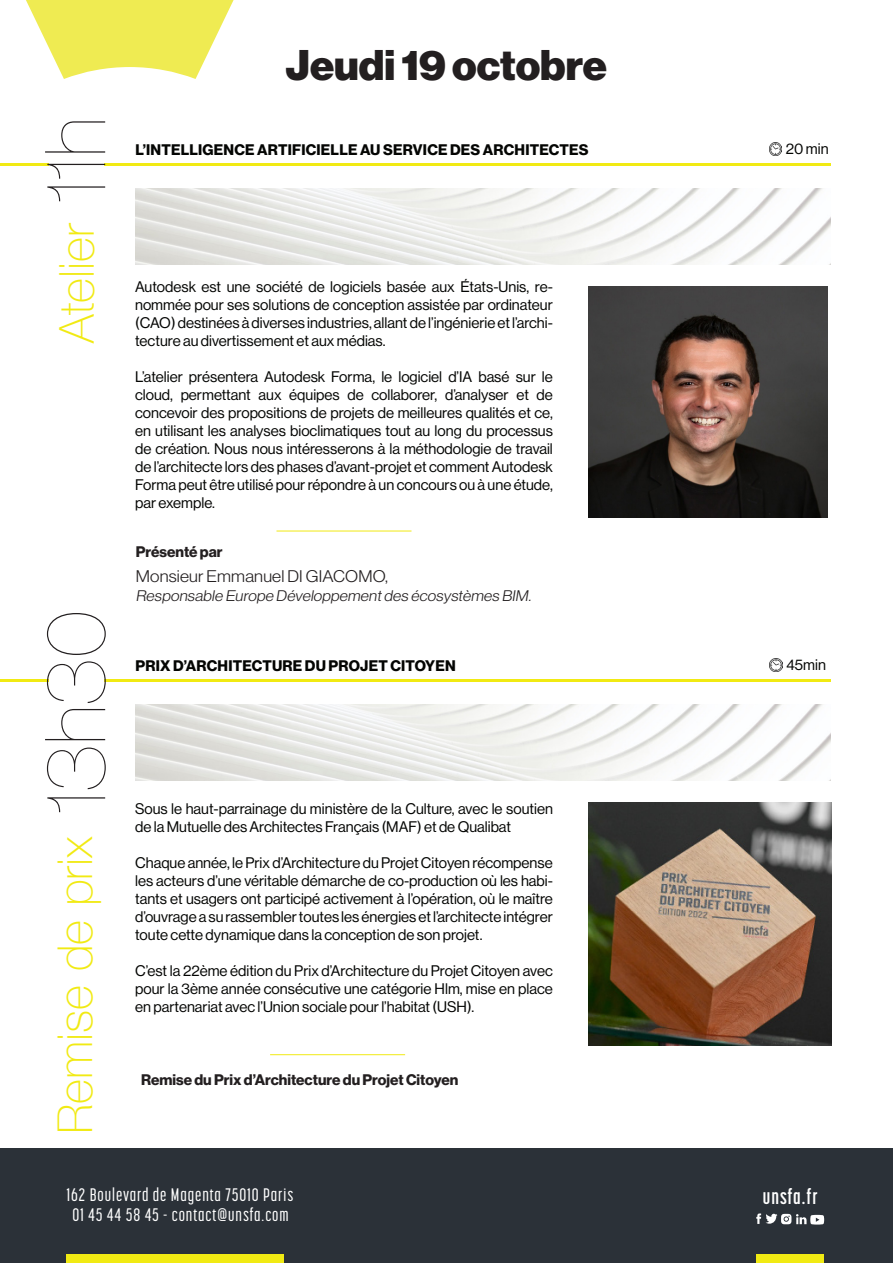
<style>
.page{position:relative;width:893px;height:1263px;background:#fff}
.page>*{position:absolute;margin:0;border:0;box-sizing:border-box;transform-origin:0 0}
.TITRE{font:84px "N Haas Grotesk DS Pro 15 Ult Th";color:#231f20}
.TITRE-2{font:100 48px "Helvetica Neue";color:#f1ea13}
.TITRE-3{font:42px "N Haas Grotesk DS Pro 95 Blk";color:#231f20}
.t1{font:700 21px "Korolev Compressed";letter-spacing:.05em;color:#fff}
.t2{font:500 18px "Korolev Compressed";letter-spacing:.05em;color:#fff}
.t3{font:16.5px "N Haas Grotesk DS Pro 45 Lt";letter-spacing:.01em;color:#231f20;scale:1.07 1}
.BODY{font:15px/18px "N Haas Grotesk DS Pro 55 Rg";color:#040503;text-align:justify}
.Style_de_paragraphe_1{font:15px "N Haas Grotesk DS Pro 75 Bd";letter-spacing:.015em;color:#040503}
.t4{font:15px "N Haas Grotesk DS Pro 75 Bd";color:#231f20}
.t5{font:italic 15px "N Haas Grotesk DS Pro 45 Lt";color:#231f20;scale:1.07 1}
</style>
<div class="page">
<svg style="left:26px;top:0;width:208px;height:79px"></svg>
<div style="left:0;top:1149px;width:893px;height:114px;background:#2b3138"></div>
<div style="left:67px;top:1255px;width:217px;height:8px;background:#f1ea13"></div>
<div style="left:756px;top:1255px;width:68px;height:8px;background:#f1ea13"></div>
<svg style="left:756px;top:1213px;width:68px;height:11px"></svg>
<svg style="left:770px;top:658px;width:12px;height:13px"></svg>
<hr style="left:270px;top:1054px;width:135px;height:1px;background:#f1ea13">
<hr style="left:104px;top:680px;width:726px;height:2px;background:#f1ea13">
<hr style="left:0;top:680px;width:48px;height:2px;background:#f1ea13">
<img style="left:588px;top:802px;width:243px;height:243px">
<img style="left:135px;top:704px;width:695px;height:76px">
<hr style="left:276px;top:531px;width:135px;height:1px;background:#f1ea13">
<hr style="left:104px;top:164px;width:726px;height:2px;background:#f1ea13">
<hr style="left:0;top:164px;width:48px;height:2px;background:#f1ea13">
<img style="left:589px;top:286px;width:239px;height:231px">
<img style="left:135px;top:188px;width:695px;height:76px">
<svg style="left:769px;top:142px;width:13px;height:13px"></svg>
<p class="TITRE" style="left:29px;top:204px;width:89px;rotate:-90deg">11h</p>
<p class="TITRE-2" style="left:40px;top:343px;width:121px;rotate:-90deg">Atelier</p>
<p class="TITRE" style="left:29px;top:815px;width:207px;rotate:-90deg">13h30</p>
<p class="TITRE-2" style="left:39px;top:1134px;width:299px;rotate:-90deg">Remise de prix</p>
<p class="TITRE-3" style="left:286px;top:40px;width:323px">Jeudi 19 octobre</p>
<p class="Style_de_paragraphe_1" style="left:135px;top:141px;width:455px">L’INTELLIGENCE ARTIFICIELLE AU SERVICE DES ARCHITECTES</p>
<p class="BODY" style="left:786px;top:140px;width:44px">20 min</p>
<p class="BODY" style="left:135px;top:278px;width:419px">Autodesk est une société de logiciels basée aux États-Unis, re&shy;nommée pour ses solutions de conception assistée par ordinateur (CAO) destinées à diverses industries, allant de l’ingénierie et l’archi&shy;tecture au divertissement et aux médias.</p>
<p class="BODY" style="left:135px;top:368px;width:419px">L’atelier présentera Autodesk Forma, le logiciel d’IA basé sur le cloud, permettant aux équipes de collaborer, d’analyser et de concevoir des propositions de projets de meilleures qualités et ce, en utilisant les analyses bioclimatiques tout au long du processus de création. Nous nous intéresserons à la méthodologie de travail de l’architecte lors des phases d’avant-projet et comment Autodesk Forma peut être utilisé pour répondre à un concours ou à une étude, par exemple.</p>
<p class="t4" style="left:136px;top:543px;width:88px">Présenté par</p>
<p class="t3" style="left:136px;top:566px;width:237px">Monsieur Emmanuel DI GIACOMO,</p>
<p class="t5" style="left:136px;top:587px;width:373px">Responsable Europe Développement des écosystèmes BIM.</p>
<p class="Style_de_paragraphe_1" style="left:135px;top:657px;width:322px">PRIX D’ARCHITECTURE DU PROJET CITOYEN</p>
<p class="BODY" style="left:135px;top:800px;width:419px">Sous le haut-parrainage du ministère de la Culture, avec le soutien de la Mutuelle des Architectes Français (MAF) et de Qualibat</p>
<p class="BODY" style="left:135px;top:854px;width:419px">Chaque année, le Prix d’Architecture du Projet Citoyen récompense les acteurs d’une véritable démarche de co-production où les habi&shy;tants et usagers ont participé activement à l’opération, où le maître d’ouvrage a su rassembler toutes les énergies et l’architecte intégrer toute cette dynamique dans la conception de son projet.</p>
<p class="BODY" style="left:135px;top:962px;width:419px">C’est la 22ème édition du Prix d’Architecture du Projet Citoyen avec pour la 3ème année consécutive une catégorie Hlm, mise en place en partenariat avec l’Union sociale pour l’habitat (USH).</p>
<p class="t4" style="left:141px;top:1071px;width:319px">Remise du Prix d’Architecture du Projet Citoyen</p>
<p class="BODY" style="left:786px;top:656px;width:41px">45min</p>
<p class="t2" style="left:67px;top:1185px;width:228px">162 Boulevard de Magenta 75010 Paris</p>
<p class="t2" style="left:72px;top:1204px;width:218px">01 45 44 58 45 - contact@unsfa.com</p>
<p class="t1" style="left:763px;top:1184px;width:56px">unsfa.fr</p>
</div>
